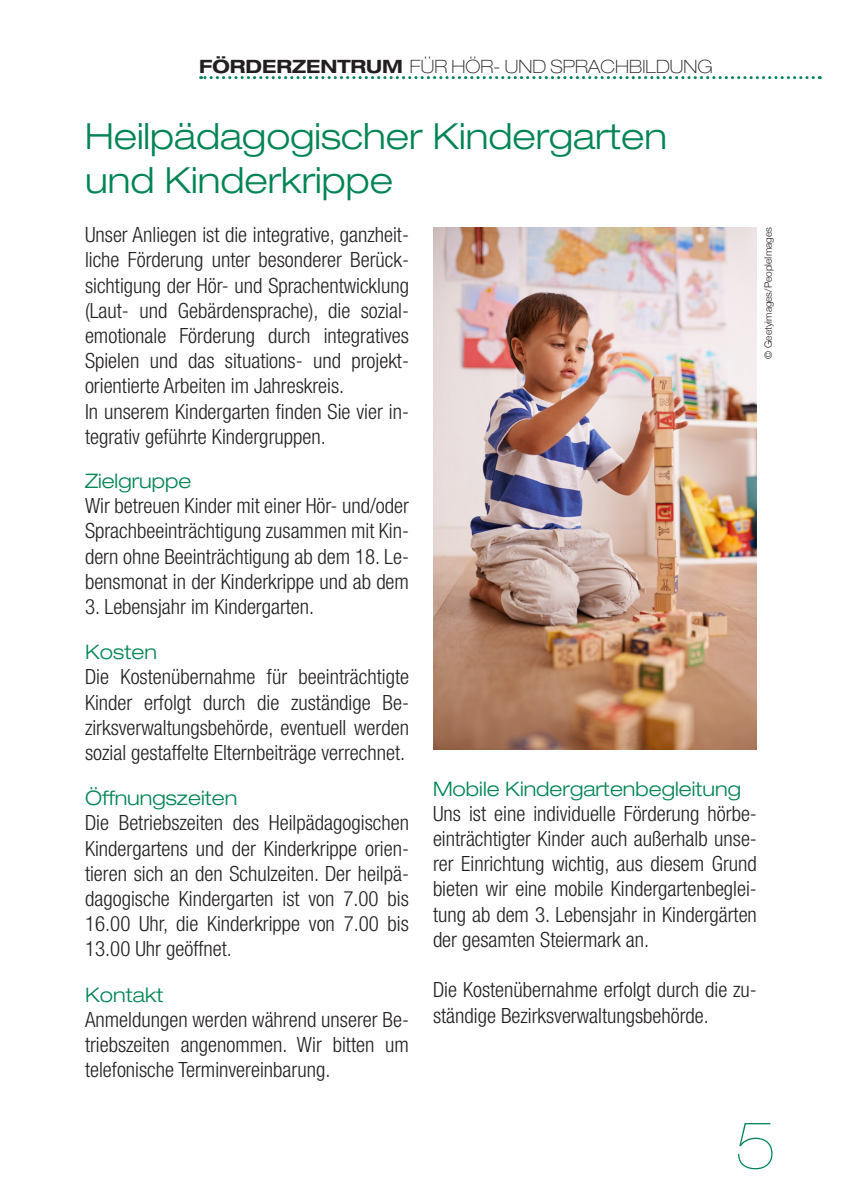
<style>
.page{position:relative;width:842px;height:1191px;background:#fff}
.page>*{position:absolute;margin:0;border:0;box-sizing:border-box;transform-origin:0 0}
.t1{font:200 expanded 64.2px "Helvetica Neue LT Pro";color:#008454}
.t2{font:300 expanded 36px/44px "Helvetica Neue LT Pro";color:#008454}
.t3{font:300 condensed 21px/25.2px "Helvetica Neue LT Pro";color:#231f20;text-align:justify}
.t4{font:300 expanded 20px "Helvetica Neue LT Pro";color:#008454}
.t5{font:100 expanded 18.4px "Helvetica Neue LT Pro";color:#231f20}
.t6{font:300 10px "Helvetica Neue";color:#231f20}
.s1{font-weight:700}
</style>
<div class="page">
<svg style="left:201px;top:76px;width:612px;height:3px"></svg>
<img style="left:433px;top:227px;width:324px;height:523px">
<p class="t5" style="left:199px;top:56px;width:515px"><span class="s1">FÖRDERZENTRUM</span> FÜR HÖR- UND SPRACHBILDUNG</p>
<h2 class="t2" style="left:85px;top:113px;width:583px">Heilpädagogischer Kindergarten und Kinderkrippe</h2>
<p class="t3" style="left:85px;top:222px;width:325px;text-align:left">Unser Anliegen ist die integrative, ganzheit&shy;liche Förderung unter besonderer Berück&shy;sichtigung der Hör- und Sprachentwicklung (Laut- und Gebärdensprache), die sozial&shy;emotionale Förderung durch integratives Spielen und das situations- und projekt&shy;orientierte Arbeiten im Jahreskreis.<br>In unserem Kindergarten finden Sie vier in&shy;tegrativ geführte Kindergruppen.</p>
<p class="t4" style="left:85px;top:468px;width:108px">Zielgruppe</p>
<p class="t3" style="left:85px;top:493px;width:325px">Wir betreuen Kinder mit einer Hör- und/oder Sprachbeeinträchtigung zusammen mit Kin&shy;dern ohne Beeinträchtigung ab dem 18. Le&shy;bensmonat in der Kinderkrippe und ab dem</p>
<p class="t3" style="left:85px;top:594px;width:231px">3. Lebensjahr im Kindergarten.</p>
<p class="t4" style="left:85px;top:640px;width:73px">Kosten</p>
<p class="t3" style="left:85px;top:664px;width:325px">Die Kostenübernahme für beeinträchtigte Kinder erfolgt durch die zuständige Be&shy;zirksverwaltungsbehörde, eventuell werden sozial gestaffelte Elternbeiträge verrechnet.</p>
<p class="t4" style="left:85px;top:786px;width:154px">Öffnungszeiten</p>
<p class="t3" style="left:85px;top:810px;width:325px">Die Betriebszeiten des Heilpädagogischen Kindergartens und der Kinderkrippe orien&shy;tieren sich an den Schulzeiten. Der heilpä&shy;dagogische Kindergarten ist von 7.00 bis 16.00 Uhr, die Kinderkrippe von 7.00 bis 13.00 Uhr geöffnet.</p>
<p class="t4" style="left:85px;top:982px;width:80px">Kontakt</p>
<p class="t3" style="left:85px;top:1006px;width:325px">Anmeldungen werden während unserer Be&shy;triebszeiten angenommen. Wir bitten um telefonische Terminvereinbarung.</p>
<p class="t4" style="left:433px;top:776px;width:310px">Mobile Kindergartenbegleitung</p>
<p class="t3" style="left:433px;top:800px;width:325px">Uns ist eine individuelle Förderung hörbe&shy;einträchtigter Kinder auch außerhalb unse&shy;rer Einrichtung wichtig, aus diesem Grund bieten wir eine mobile Kindergartenbeglei&shy;tung ab dem 3. Lebensjahr in Kindergärten der gesamten Steiermark an.</p>
<p class="t3" style="left:433px;top:977px;width:325px">Die Kostenübernahme erfolgt durch die zu&shy;ständige Bezirksverwaltungsbehörde.</p>
<p class="t6" style="left:760px;top:359px;width:133px;rotate:-90deg">© Geetyimages/PeopleImages</p>
<h1 class="t1" style="left:734px;top:1107px;width:43px">5</h1>
</div>
